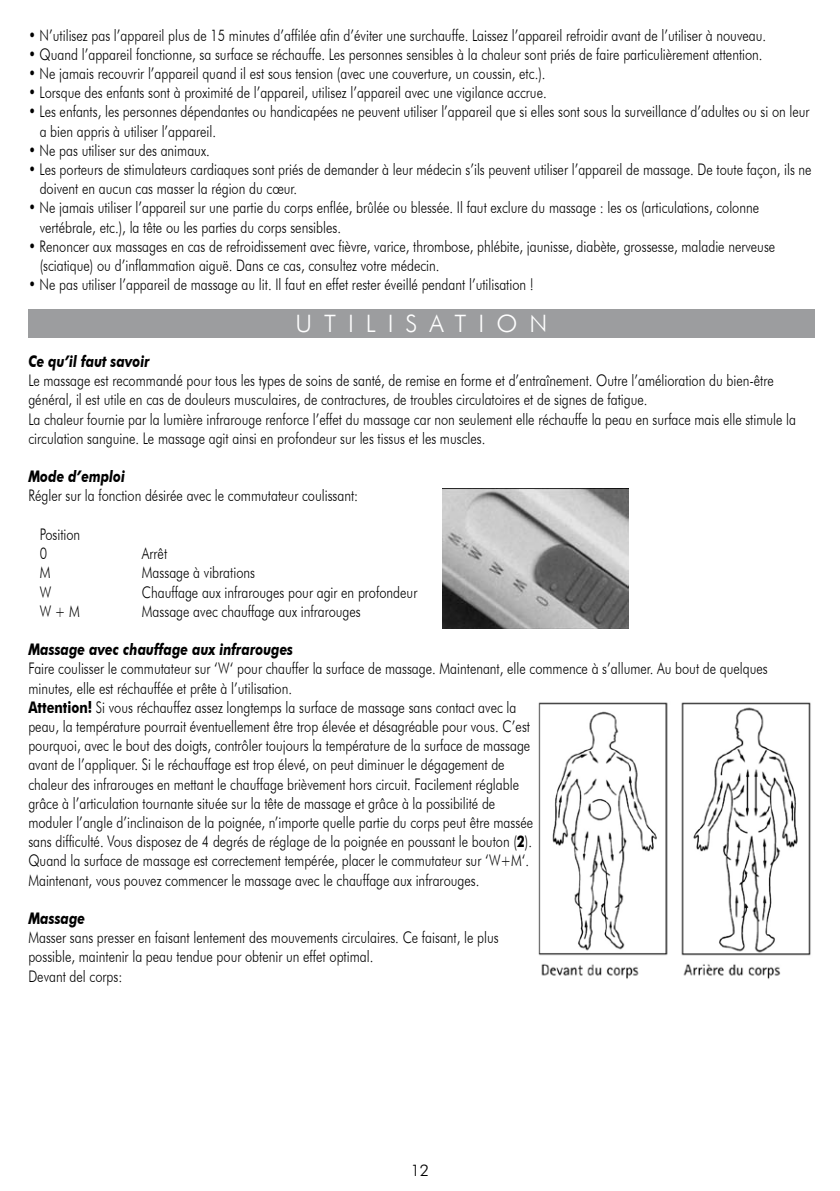
<style>
.page{position:relative;width:840px;height:1191px;background:#fff}
.page>*{position:absolute;margin:0;border:0;box-sizing:border-box;transform-origin:0 0}
.t1{font:300 24px "Futura BT";letter-spacing:.5em;color:#fff}
.t2{font:300 16px/19.2px "Futura BT";color:#000;scale:.8 1}
.t3{font:italic 700 16px "Futura BT";color:#000;scale:.8 1}
.t4{font:300 16px "Futura BT";color:#000}
.s1{font-weight:700}
</style>
<div class="page">
<div style="left:28px;top:309px;width:786px;height:28px;background:#9c9d9f"></div>
<img style="left:442px;top:489px;width:186px;height:139px">
<img style="left:538px;top:702px;width:273px;height:277px">
<p class="t2" style="left:28px;top:25px;width:923px">• N’utilisez pas l’appareil plus de 15 minutes d’affilée afin d’éviter une surchauffe. Laissez l’appareil refroidir avant de l’utiliser à nouveau.</p>
<p class="t2" style="left:28px;top:44px;width:918px">• Quand l’appareil fonctionne, sa surface se réchauffe. Les personnes sensibles à la chaleur sont priés de faire particulièrement attention.</p>
<p class="t2" style="left:28px;top:63px;width:647px">• Ne jamais recouvrir l’appareil quand il est sous tension (avec une couverture, un coussin, etc.).</p>
<p class="t2" style="left:28px;top:83px;width:649px">• Lorsque des enfants sont à proximité de l’appareil, utilisez l’appareil avec une vigilance accrue.</p>
<p class="t2" style="left:40px;top:102px;width:963px;text-indent:-11px">• Les enfants, les personnes dépendantes ou handicapées ne peuvent utiliser l’appareil que si elles sont sous la surveillance d’adultes ou si on leur a bien appris à utiliser l’appareil.</p>
<p class="t2" style="left:28px;top:140px;width:228px">• Ne pas utiliser sur des animaux.</p>
<p class="t2" style="left:40px;top:159px;width:965px;text-indent:-11px">• Les porteurs de stimulateurs cardiaques sont priés de demander à leur médecin s’ils peuvent utiliser l’appareil de massage. De toute façon, ils ne doivent en aucun cas masser la région du cœur.</p>
<p class="t2" style="left:40px;top:198px;width:900px;text-indent:-11px">• Ne jamais utiliser l’appareil sur une partie du corps enflée, brûlée ou blessée. Il faut exclure du massage : les os (articulations, colonne vertébrale, etc.), la tête ou les parties du corps sensibles.</p>
<p class="t2" style="left:40px;top:236px;width:920px;text-indent:-11px">• Renoncer aux massages en cas de refroidissement avec fièvre, varice, thrombose, phlébite, jaunisse, diabète, grossesse, maladie nerveuse (sciatique) ou d’inflammation aiguë. Dans ce cas, consultez votre médecin.</p>
<p class="t2" style="left:28px;top:275px;width:633px">• Ne pas utiliser l’appareil de massage au lit. Il faut en effet rester éveillé pendant l’utilisation !</p>
<h1 class="t1" style="left:295px;top:308px;width:253px">UTILISATION</h1>
<p class="t3" style="left:28px;top:351px;width:153px">Ce qu’il faut savoir</p>
<p class="t2" style="left:28px;top:371px;width:960px">Le massage est recommandé pour tous les types de soins de santé, de remise en forme et d’entraînement. Outre l’amélioration du bien-être général, il est utile en cas de douleurs musculaires, de contractures, de troubles circulatoires et de signes de fatigue.<br>La chaleur fournie par la lumière infrarouge renforce l’effet du massage car non seulement elle réchauffe la peau en surface mais elle stimule la circulation sanguine. Le massage agit ainsi en profondeur sur les tissus et les muscles.</p>
<p class="t3" style="left:28px;top:467px;width:122px">Mode d’emploi</p>
<p class="t2" style="left:28px;top:486px;width:413px">Régler sur la fonction désirée avec le commutateur coulissant:</p>
<p class="t2" style="left:40px;top:524px;width:52px">Position<br>0</p>
<p class="t2" style="left:142px;top:543px;width:33px">Arrêt</p>
<p class="t2" style="left:40px;top:563px;width:15px">M</p>
<p class="t2" style="left:142px;top:563px;width:143px">Massage à vibrations</p>
<p class="t2" style="left:40px;top:582px;width:16px">W</p>
<p class="t2" style="left:142px;top:582px;width:345px">Chauffage aux infrarouges pour agir en profondeur</p>
<p class="t2" style="left:40px;top:601px;width:52px">W + M</p>
<p class="t2" style="left:142px;top:601px;width:275px">Massage avec chauffage aux infrarouges</p>
<p class="t3" style="left:28px;top:639px;width:332px">Massage avec chauffage aux infrarouges</p>
<p class="t2" style="left:28px;top:659px;width:925px">Faire coulisser le commutateur sur ‘W‘ pour chauffer la surface de massage. Maintenant, elle commence à s’allumer. Au bout de quelques minutes, elle est réchauffée et prête à l’utilisation.<br><span class="s1">Attention!</span> Si vous réchauffez assez longtemps la surface de massage sans contact avec la<br>peau, la température pourrait éventuellement être trop élevée et désagréable pour vous. C’est<br>pourquoi, avec le bout des doigts, contrôler toujours la température de la surface de massage<br>avant de l’appliquer. Si le réchauffage est trop élevé, on peut diminuer le dégagement de<br>chaleur des infrarouges en mettant le chauffage brièvement hors circuit. Facilement réglable<br>grâce à l’articulation tournante située sur la tête de massage et grâce à la possibilité de<br>moduler l’angle d’inclinaison de la poignée, n’importe quelle partie du corps peut être massée<br>sans difficulté. Vous disposez de 4 degrés de réglage de la poignée en poussant le bouton (<span class="s1">2</span>).<br>Quand la surface de massage est correctement tempérée, placer le commutateur sur ‘W+M‘.<br>Maintenant, vous pouvez commencer le massage avec le chauffage aux infrarouges.</p>
<p class="t3" style="left:28px;top:908px;width:73px">Massage</p>
<p class="t2" style="left:28px;top:927px;width:589px">Masser sans presser en faisant lentement des mouvements circulaires. Ce faisant, le plus possible, maintenir la peau tendue pour obtenir un effet optimal.<br>Devant del corps:</p>
<p class="t4" style="left:410px;top:1160px;width:20px">12</p>
</div>
